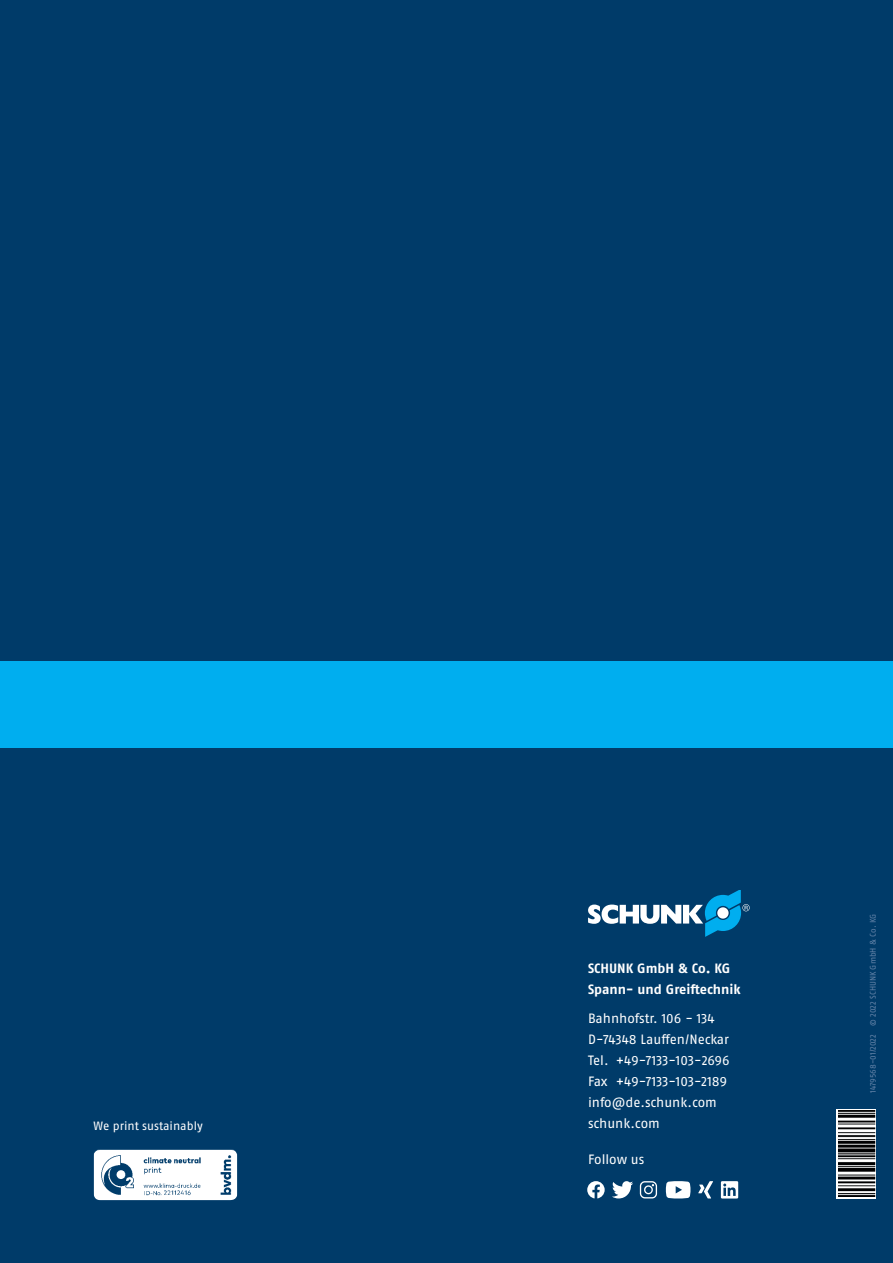
<style>
.page{position:relative;width:893px;height:1263px;background:#003b69}
.page>*{position:absolute;margin:0;border:0;box-sizing:border-box;transform-origin:0 0}
.t1{font:13.5px/21px "SCHUNK Fago Pro";letter-spacing:-.005em;color:#fff}
.t2{font:700 13.5px/21px "SCHUNK Fago Pro";color:#fff}
.t3{font:12px "SCHUNK Fago Pro";color:#fff}
.t4{font:8.25px "SCHUNK Fago Pro";color:#6483a8}
.s1{font-size:13.35px}
</style>
<div class="page">
<div style="left:837px;top:1109px;width:39px;height:89px;background:#030303"></div>
<img style="left:838px;top:1111px;width:38px;height:85px">
<svg style="left:640px;top:1181px;width:17px;height:17px"></svg>
<svg style="left:698px;top:1181px;width:15px;height:17px"></svg>
<svg style="left:721px;top:1181px;width:17px;height:17px"></svg>
<svg style="left:612px;top:1181px;width:21px;height:17px"></svg>
<svg style="left:666px;top:1181px;width:24px;height:17px"></svg>
<svg style="left:587px;top:1181px;width:18px;height:17px"></svg>
<svg style="left:588px;top:890px;width:162px;height:47px"></svg>
<div style="left:0;top:661px;width:893px;height:86px;background:#00aeef"></div>
<img style="left:94px;top:1149px;width:143px;height:51px">
<p class="t3" style="left:94px;top:1119px;width:111px">We print sustainably</p>
<p class="t2" style="left:588px;top:957px;width:154px">SCHUNK GmbH &amp; Co. KG<br>Spann- und Greiftechnik</p>
<p class="t1" style="left:588px;top:1008px;width:143px">Bahnhofstr. 106 - 134<br>D-74348 Lauffen/Neckar<br>Tel. +49-7133-103-<span class="s1">2696<br></span>Fax +49-7133-103-2189 info@de.schunk.com schunk.com</p>
<p class="t1" style="left:588px;top:1149px;width:58px">Follow us</p>
<p class="t4" style="left:868px;top:1092px;width:180px;rotate:-90deg">1479568-01/2022 © 2022 SCHUNK GmbH &amp; Co. KG</p>
</div>
